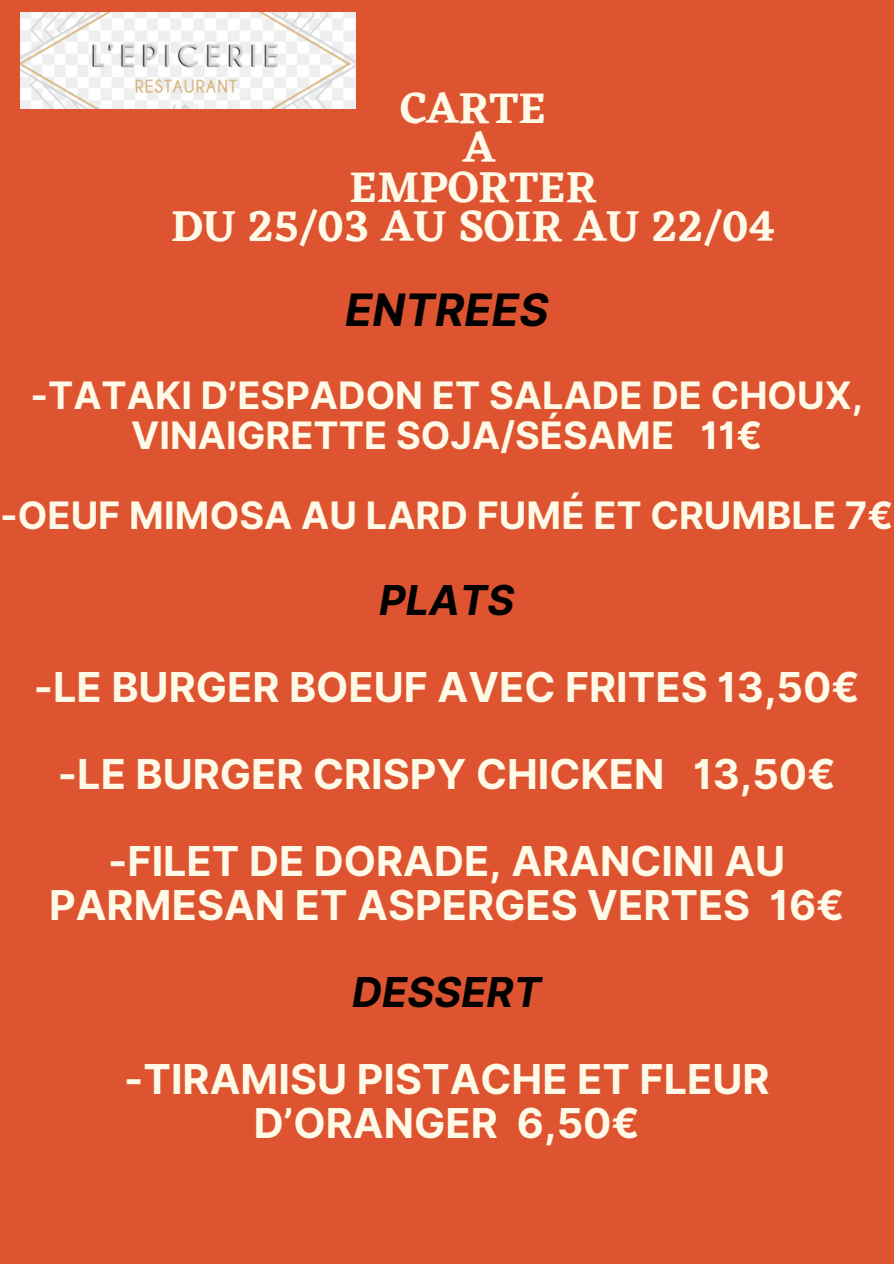
<style>
.page{position:relative;width:894px;height:1264px;background:#fff}
.page>*{position:absolute;margin:0;border:0;box-sizing:border-box;transform-origin:0 0}
.t1{font:600 44.7px/39.3px "Eczar";color:#fff9e7;text-align:center}
.t2{font:italic 700 44.7px "Inter";color:#000}
.t3{font:700 41.25px/43.5px "Inter";color:#fff9e7;text-align:center}
.t4{font:italic 700 41.25px "Inter";color:#000}
.t5{font:700 37.8px/40px "Inter";color:#fff9e7;text-align:center}
</style>
<div class="page">
<div style="left:0;top:0;width:893px;height:1263px;background:#df5430"></div>
<img style="left:20px;top:13px;width:336px;height:95px">
<h1 class="t1" style="left:171px;top:88px;width:605px">CARTE<br>A<br>EMPORTER<br>DU 25/03 AU SOIR AU 22/04</h1>
<p class="t2" style="left:345px;top:283px;width:205px">ENTREES</p>
<p class="t5" style="left:30px;top:375px;width:834px">-TATAKI D’ESPADON ET SALADE DE CHOUX,<br>VINAIGRETTE SOJA/SÉSAME 11€</p>
<h1 class="t5" style="left:0;top:495px;width:894px">-OEUF MIMOSA AU LARD FUMÉ ET CRUMBLE 7€</h1>
<h1 class="t4" style="left:379px;top:575px;width:137px">PLATS</h1>
<p class="t3" style="left:34px;top:665px;width:827px">-LE BURGER BOEUF AVEC FRITES 13,50€</p>
<p class="t3" style="left:58px;top:752px;width:779px">-LE BURGER CRISPY CHICKEN 13,50€</p>
<h1 class="t3" style="left:49px;top:839px;width:796px">-FILET DE DORADE, ARANCINI AU<br>PARMESAN ET ASPERGES VERTES 16€</h1>
<h1 class="t4" style="left:352px;top:967px;width:191px">DESSERT</h1>
<h1 class="t3" style="left:124px;top:1057px;width:646px">-TIRAMISU PISTACHE ET FLEUR<br>D’ORANGER 6,50€</h1>
</div>
